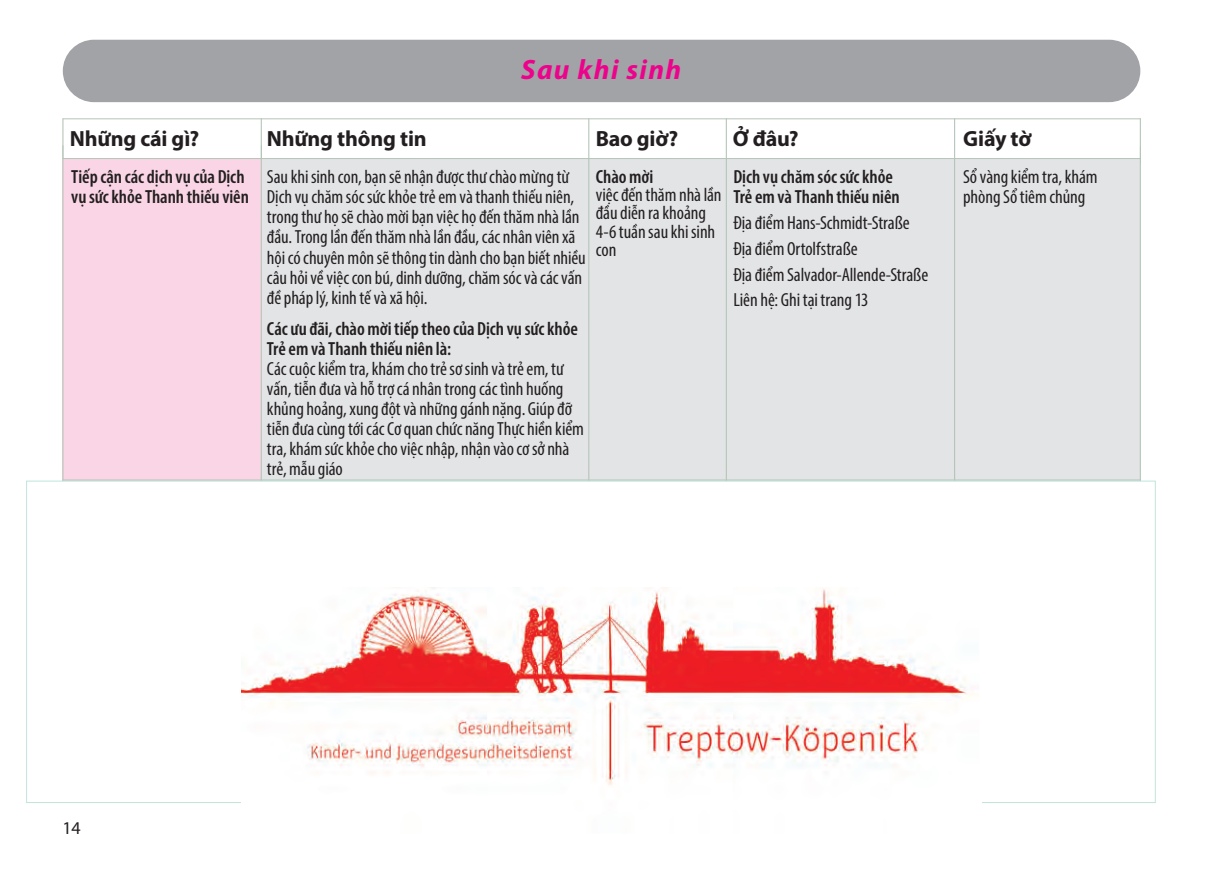
<style>
.page{position:relative;width:1208px;height:874px;background:#fff}
.page>*{position:absolute;margin:0;border:0;box-sizing:border-box;transform-origin:0 0}
.t1{font:italic 700 28px "Myriad Pro";letter-spacing:.05em;color:#ed028c}
.t2{font:700 22px "Myriad Pro";letter-spacing:-.01em;color:#231f20}
.t3{font:condensed 19px/20px "Myriad Pro";letter-spacing:-.005em;color:#231f20}
.t4{font:600 condensed 19px/20px "Myriad Pro";letter-spacing:-.005em;color:#231f20}
.t5{font:18px "Myriad Pro";color:#231f20}
</style>
<div class="page">
<svg style="left:1140px;top:146px;width:1px;height:18px"></svg>
<div style="left:750px;top:159px;width:231px;height:629px;background:#e3e4e6"></div>
<div style="left:62px;top:159px;width:199px;height:629px;background:#fad5e5"></div>
<div style="left:262px;top:159px;width:339px;height:629px;background:#e3e4e6"></div>
<div style="left:592px;top:159px;width:165px;height:629px;background:#e3e4e6"></div>
<div style="left:63px;top:40px;width:1077px;height:62px;background:#a2a3a7;border-radius:31px"></div>
<div style="left:969px;top:159px;width:170px;height:629px;background:#e3e4e6"></div>
<hr style="left:63px;top:479px;width:1077px;height:1px;background:#b5c5b8">
<hr style="left:62px;top:118px;width:1px;height:671px;background:#b5c5b8">
<hr style="left:261px;top:118px;width:1px;height:670px;background:#b5c5b8">
<hr style="left:588px;top:118px;width:1px;height:670px;background:#b5c5b8">
<hr style="left:726px;top:118px;width:1px;height:670px;background:#b5c5b8">
<hr style="left:1139px;top:118px;width:1px;height:670px;background:#b5c5b8">
<hr style="left:63px;top:118px;width:1077px;height:1px;background:#b5c5b8">
<hr style="left:63px;top:158px;width:1077px;height:1px;background:#b5c5b8">
<hr style="left:954px;top:118px;width:1px;height:670px;background:#b5c5b8">
<div style="left:26px;top:480px;width:1129px;height:322px;background:#fff;border:1px solid #c1e4dd"></div>
<img style="left:241px;top:587px;width:740px;height:215px">
<h1 class="t1" style="left:521px;top:51px;width:162px">Sau khi sinh</h1>
<p class="t2" style="left:70px;top:124px;width:131px">Những cái gì?</p>
<p class="t2" style="left:267px;top:124px;width:162px">Những thông tin</p>
<p class="t2" style="left:595px;top:124px;width:84px">Bao giờ?</p>
<p class="t2" style="left:733px;top:124px;width:67px">Ở đâu?</p>
<p class="t2" style="left:963px;top:124px;width:70px">Giấy tờ</p>
<p class="t4" style="left:71px;top:167px;width:179px">Tiếp cận các dịch vụ của Dịch vụ sức khỏe Thanh thiếu viên</p>
<p class="t3" style="left:267px;top:167px;width:320px">Sau khi sinh con, bạn sẽ nhận được thư chào mừng từ Dịch vụ chăm sóc sức khỏe trẻ em và thanh thiếu niên, trong thư họ sẽ chào mời bạn việc họ đến thăm nhà lần đầu. Trong lần đến thăm nhà lần đầu, các nhân viên xã hội có chuyên môn sẽ thông tin dành cho bạn biết nhiều câu hỏi về việc con bú, dinh dưỡng, chăm sóc và các vấn đề pháp lý, kinh tế và xã hội.</p>
<p class="t4" style="left:267px;top:318px;width:312px">Các ưu đãi, chào mời tiếp theo của Dịch vụ sức khỏe<br>Trẻ em và Thanh thiếu niên là:</p>
<p class="t3" style="left:267px;top:358px;width:318px">Các cuộc kiểm tra, khám cho trẻ sơ sinh và trẻ em, tư vấn, tiễn đưa và hỗ trợ cá nhân trong các tình huống khủng hoảng, xung đột và những gánh nặng. Giúp đỡ tiễn đưa cùng tới các Cơ quan chức năng Thực hiền kiểm tra, khám sức khỏe cho việc nhập, nhận vào cơ sở nhà trẻ, mẫu giáo</p>
<p class="t3" style="left:963px;top:167px;width:136px">Sổ vàng kiểm tra, khám phòng Sổ tiêm chủng</p>
<p class="t4" style="left:733px;top:167px;width:168px">Dịch vụ chăm sóc sức khỏe<br>Trẻ em và Thanh thiếu niên</p>
<p class="t3" style="left:733px;top:210px;width:196px;line-height:25.6px">Địa điểm Hans-Schmidt-Straße<br>Địa điểm Ortolfstraße<br>Địa điểm Salvador-Allende-Straße<br>Liên hệ: Ghi tại trang 13</p>
<p class="t4" style="left:596px;top:167px;width:59px">Chào mời</p>
<p class="t3" style="left:596px;top:186px;width:127px;line-height:18px">việc đến thăm nhà lần đầu diễn ra khoảng<br>4-6 tuần sau khi sinh con</p>
<p class="t5" style="left:62px;top:816px;width:20px">14</p>
</div>
